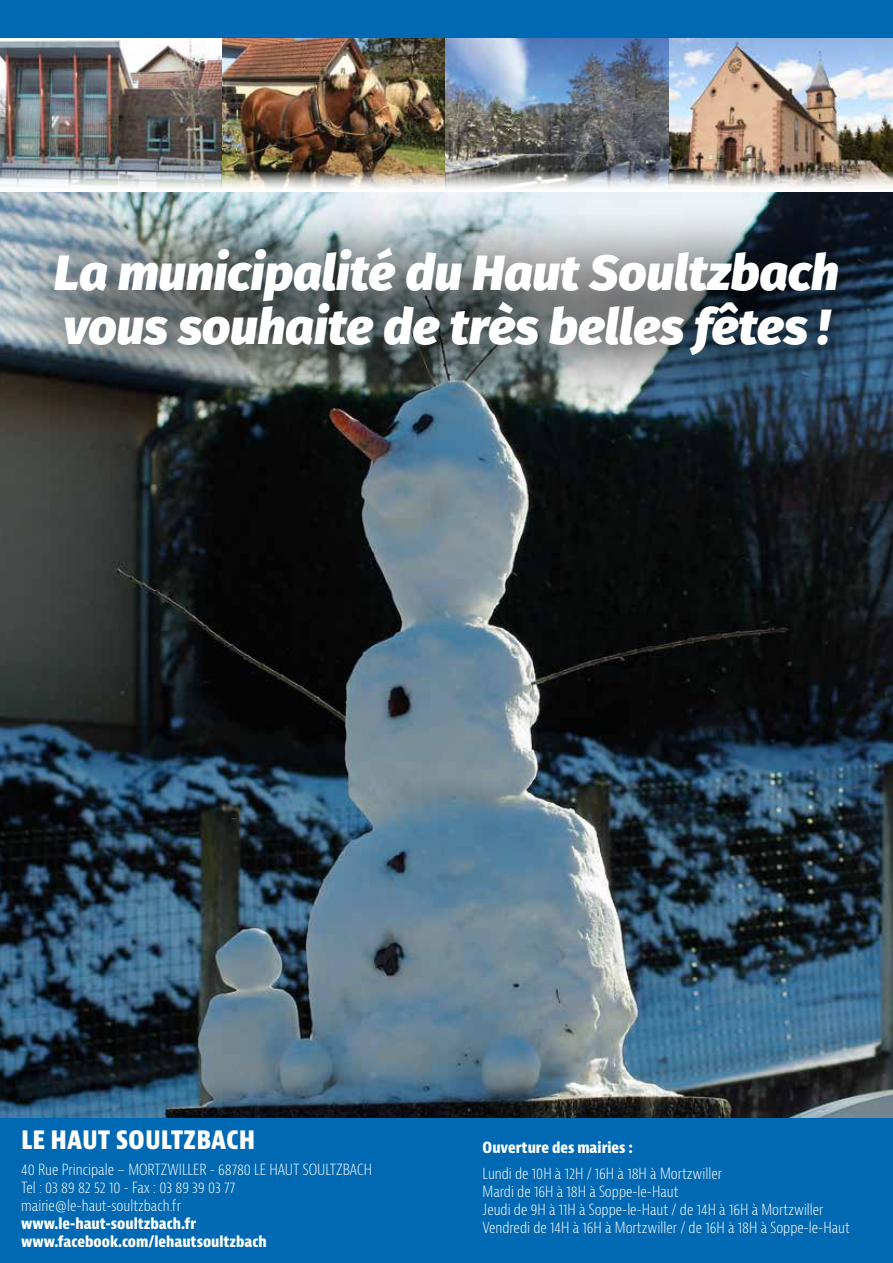
<style>
.page{position:relative;width:893px;height:1263px;background:#fff}
.page>*{position:absolute;margin:0;border:0;box-sizing:border-box;transform-origin:0 0}
.t1{font:italic 800 49.5px/54px "Fira Sans";color:#fff}
.t2{font:800 condensed 27px "Bernina Sans";color:#fff}
.t3{font:300 condensed 15px/18px "Bernina Sans";color:#fff}
.t4{font:800 condensed 15px/18px "Bernina Sans";color:#fff}
</style>
<div class="page">
<img style="left:0;top:71px;width:893px;height:1048px">
<div style="left:3px;top:197px;width:890px;height:220px;background:#000;opacity:.75"></div>
<div style="left:0;top:1119px;width:893px;height:144px;background:#0069b4"></div>
<img style="left:0;top:0;width:893px;height:71px">
<h1 class="t1" style="left:54px;top:246px;width:786px">La municipalité du Haut Soultzbach vous souhaite de très belles fêtes !</h1>
<h2 class="t2" style="left:21px;top:1123px;width:236px">LE HAUT SOULTZBACH</h2>
<p class="t3" style="left:21px;top:1160px;width:352px">40 Rue Principale – MORTZWILLER - 68780 LE HAUT SOULTZBACH<br>Tel : 03 89 82 52 10 - Fax : 03 89 39 03 77 mairie@le-haut-soultzbach.fr</p>
<p class="t4" style="left:21px;top:1214px;width:247px">www.le-haut-soultzbach.fr www.facebook.com/lehautsoultzbach</p>
<p class="t4" style="left:483px;top:1139px;width:152px">Ouverture des mairies :</p>
<p class="t3" style="left:483px;top:1164px;width:369px">Lundi de 10H à 12H / 16H à 18H à Mortzwiller<br>Mardi de 16H à 18H à Soppe-le-Haut<br>Jeudi de 9H à 11H à Soppe-le-Haut / de 14H à 16H à Mortzwiller Vendredi de 14H à 16H à Mortzwiller / de 16H à 18H à Soppe-le-Haut</p>
</div>
